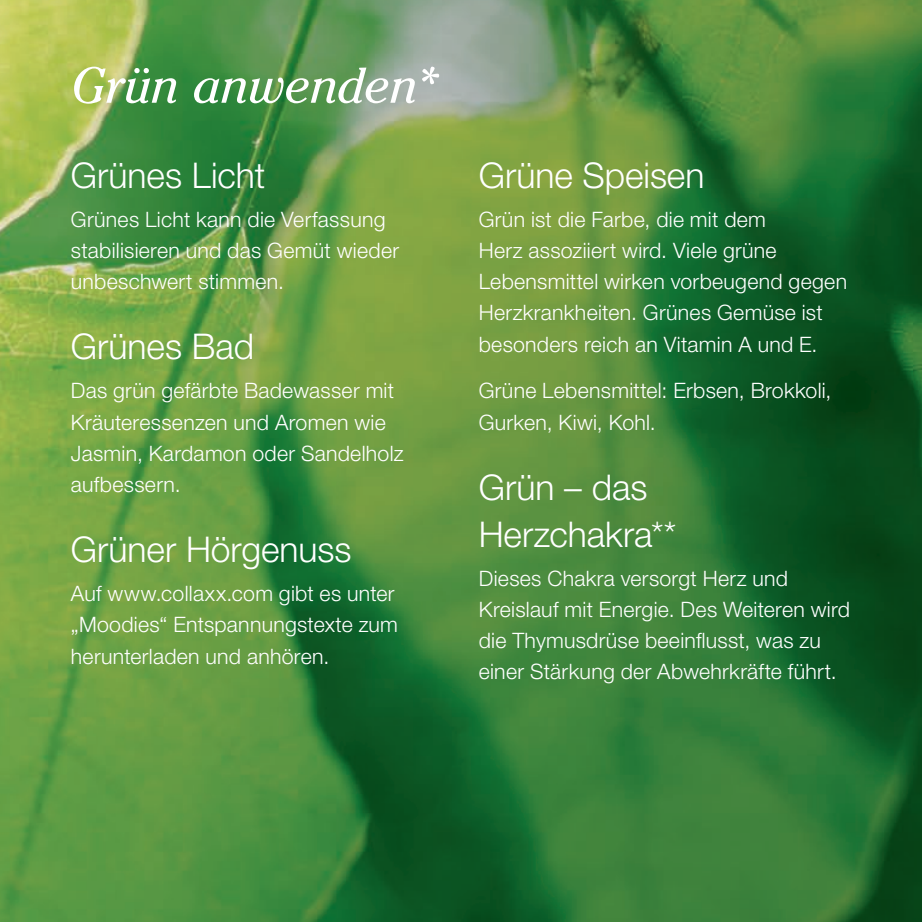
<style>
.page{position:relative;width:922px;height:922px;background:#fff}
.page>*{position:absolute;margin:0;border:0;box-sizing:border-box;transform-origin:0 0}
.t1{font:italic 50px "Cheltenham Std";letter-spacing:-.005em;color:#fff}
.t2{font:300 35.5px/46.8px "Helvetica Neue LT Std";color:#fff}
.t3{font:300 21.25px/31.2px "Helvetica Neue LT Std";letter-spacing:.015em;color:#fff}
</style>
<div class="page">
<img style="left:0;top:0;width:921px;height:921px">
<h1 class="t1" style="left:71px;top:56px;width:370px">Grün anwenden*</h1>
<h2 class="t2" style="left:71px;top:151px;width:196px">Grünes Licht</h2>
<p class="t3" style="left:71px;top:203px;width:329px">Grünes Licht kann die Verfassung stabilisieren und das Gemüt wieder unbeschwert stimmen.</p>
<h2 class="t2" style="left:71px;top:322px;width:184px">Grünes Bad</h2>
<p class="t3" style="left:71px;top:374px;width:334px">Das grün gefärbte Badewasser mit<br>Kräuteressenzen und Aromen wie<br>Jasmin, Kardamon oder Sandelholz aufbessern.</p>
<h2 class="t2" style="left:71px;top:525px;width:282px">Grüner Hörgenuss</h2>
<p class="t3" style="left:71px;top:577px;width:328px">Auf www.collaxx.com gibt es unter „Moodies“ Entspannungstexte zum herunterladen und anhören.</p>
<h2 class="t2" style="left:478px;top:151px;width:227px">Grüne Speisen</h2>
<p class="t3" style="left:478px;top:203px;width:370px">Grün ist die Farbe, die mit dem<br>Herz assoziiert wird. Viele grüne Lebensmittel wirken vorbeugend gegen Herzkrankheiten. Grünes Gemüse ist besonders reich an Vitamin A und E.</p>
<p class="t3" style="left:478px;top:374px;width:354px">Grüne Lebensmittel: Erbsen, Brokkoli,<br>Gurken, Kiwi, Kohl.</p>
<h2 class="t2" style="left:478px;top:463px;width:199px">Grün – das<br>Herzchakra**</h2>
<p class="t3" style="left:478px;top:562px;width:372px">Dieses Chakra versorgt Herz und Kreislauf mit Energie. Des Weiteren wird die Thymusdrüse beeinflusst, was zu einer Stärkung der Abwehrkräfte führt.</p>
</div>
